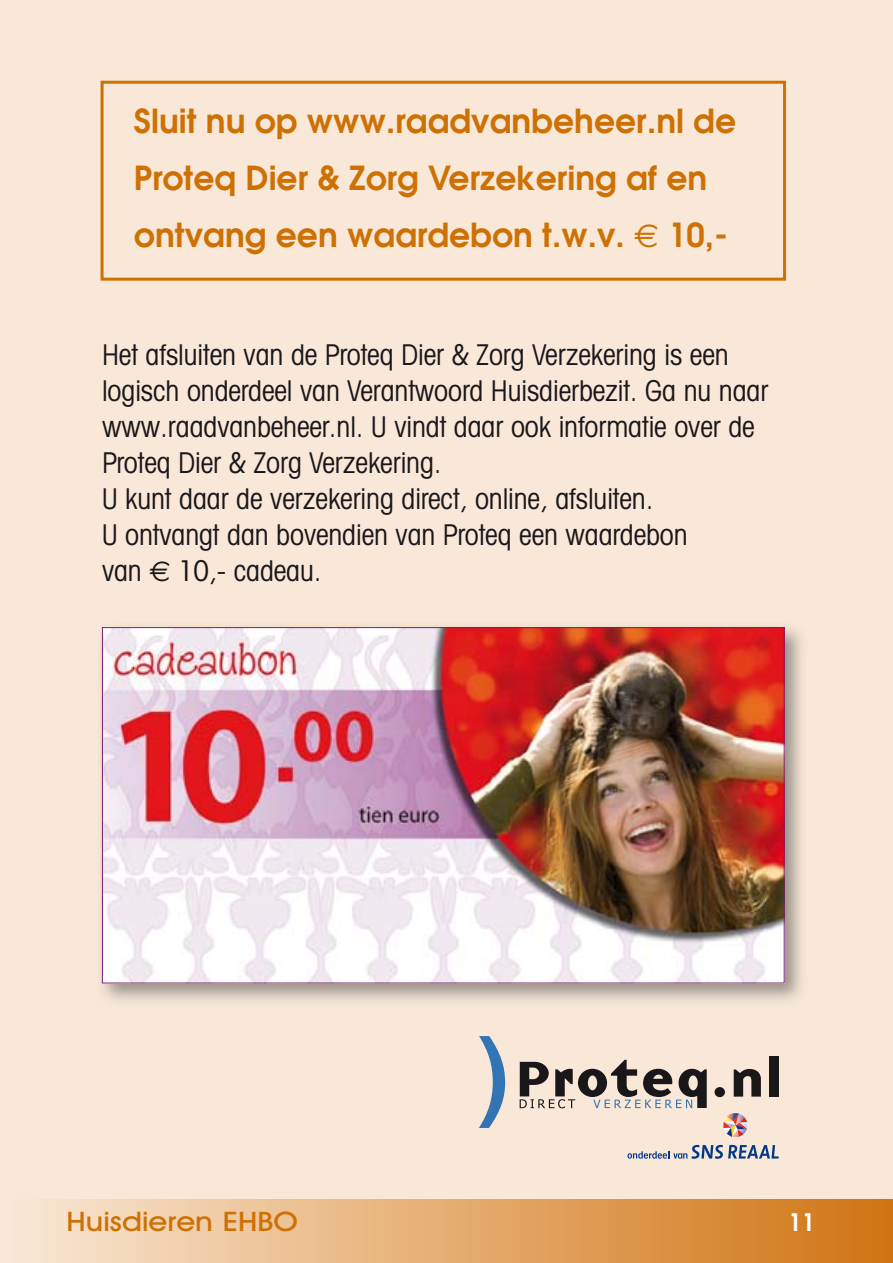
<style>
.page{position:relative;width:893px;height:1263px;background:#f9e8d8}
.page>*{position:absolute;margin:0;border:0;box-sizing:border-box;transform-origin:0 0}
.t1{font:600 33px/57px "Avant Garde";color:#ce7104}
.t2{font:condensed 28.5px/36px "Avant Garde IT Cby BT";letter-spacing:-.005em;color:#1a171b}
.t3{font:500 27px "Avant Garde IT Cby BT";color:#ce7104;scale:1.15 1}
.t4{font:600 24px "Avant Garde";color:#fff}
.s1{font-style:inherit}
</style>
<div class="page">
<img style="left:101px;top:627px;width:701px;height:374px">
<img style="left:104px;top:629px;width:678px;height:352px">
<svg style="left:520px;top:1060px;width:187px;height:48px"></svg>
<svg style="left:479px;top:1036px;width:26px;height:92px"></svg>
<svg style="left:714px;top:1087px;width:11px;height:10px"></svg>
<svg style="left:734px;top:1069px;width:27px;height:27px"></svg>
<div style="left:769px;top:1056px;width:10px;height:40px;background:#1a171b"></div>
<svg style="left:723px;top:1113px;width:25px;height:24px"></svg>
<svg style="left:627px;top:1145px;width:152px;height:14px"></svg>
<div style="left:0;top:1199px;width:893px;height:64px;background:linear-gradient(to right,#fae8d6,#d07311)"></div>
<div style="left:101px;top:81px;width:685px;height:200px;border:3px solid #ce7104"></div>
<p class="t1" style="left:134px;top:95px;width:604px">Sluit nu op www.raadvanbeheer.nl de<br>Proteq Dier &amp; Zorg Verzekering af en ontvang een waardebon t.w.v.</p>
<p class="t1" style="left:668px;top:209px;width:62px">10,-</p>
<p class="t2" style="left:102px;top:339px;width:668px">Het afsluiten van de Proteq Dier &amp; Zorg Verzekering is een logisch onderdeel van Verantwoord Huisdierbezit. Ga nu naar www.raadvanbeheer.nl. U vindt daar ook informatie over de Proteq Dier &amp; Zorg Verzekering.<br>U kunt daar de verzekering direct, online, afsluiten.<br>U ontvangt dan bovendien van Proteq een waardebon<br>van</p>
<p class="t2" style="left:178px;top:555px;width:145px">10,- cadeau.</p>
<p class="t3" style="left:67px;top:1206px;width:203px"><span class="s1">H</span>uisdieren EHBO</p>
<p class="t4" style="left:788px;top:1213px;width:28px">11</p>
</div>
